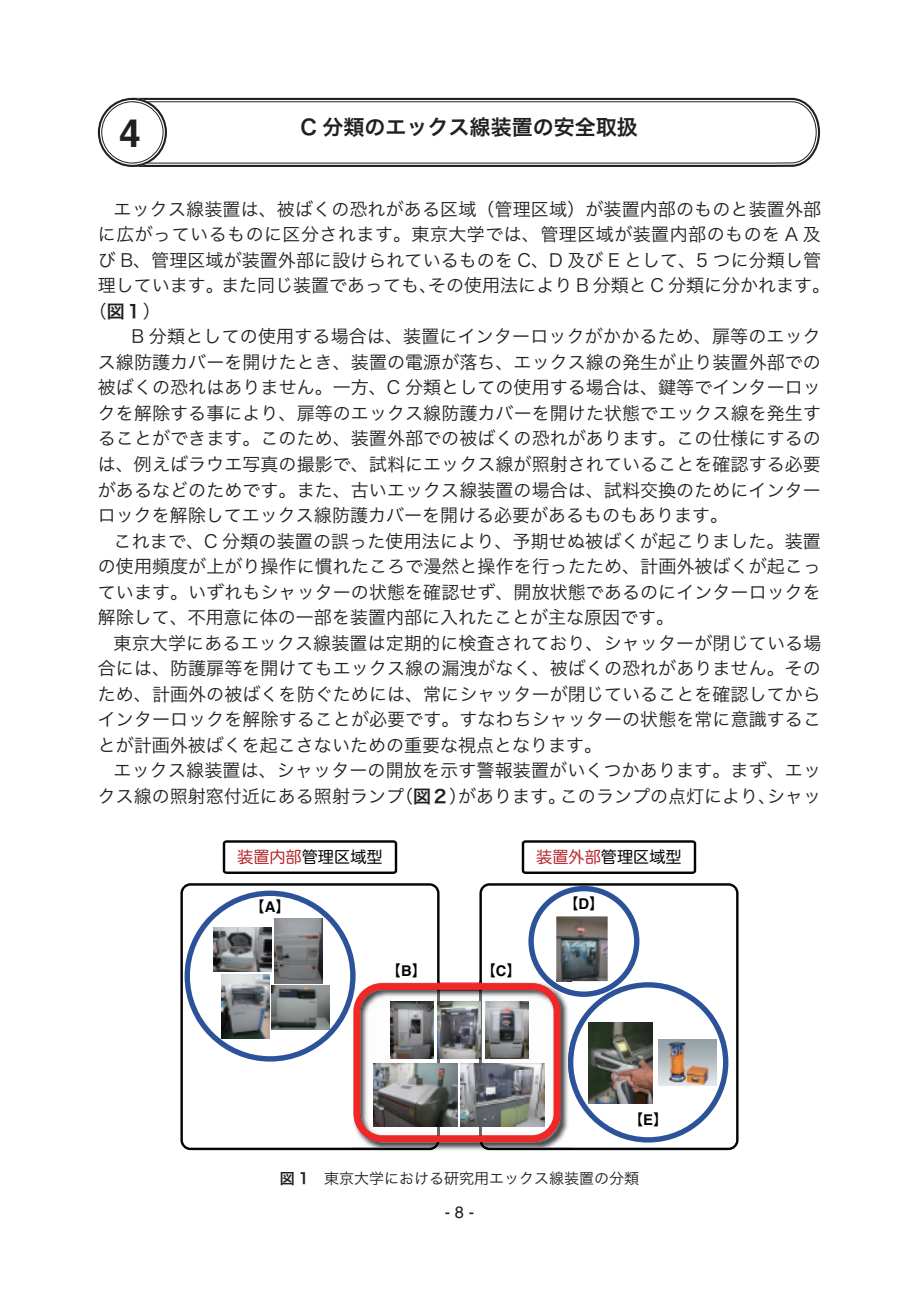
<style>
.page{position:relative;width:919px;height:1289px;background:#fff}
.page>*{position:absolute;margin:0;border:0;box-sizing:border-box;transform-origin:0 0}
.t1{font:700 39px "Helvetica";color:#231f20}
.t2{font:21px "Hira Kaku Pro W6";color:#231f20}
.t3{font:18px "Hira Kaku Pro W3";letter-spacing:.005em;color:#231f20}
.t4{font:18px "Hira Kaku Pro W3";letter-spacing:.025em;color:#231f20}
.t5{font:16.5px "Helvetica";color:#231f20}
.t6{font:16.2px "Hira Maru Pro W4 90 pv RKSJ H";color:#030303}
.t7{font:15px "Hira Kaku Pro W3";color:#231f20}
.t8{font:14.85px "Hira Maru Pro W4 90 pv RKSJ H";color:#030303}
.s1{font-family:"Hira Kaku Pro W6"}
.s2{color:#b7282e}
.s3{font-family:"Helvetica";font-weight:700}
</style>
<div class="page">
<svg style="left:131px;top:97px;width:690px;height:70px"></svg>
<div style="left:98px;top:98px;width:69px;height:69px;border:4px solid #fff;border-radius:50%"></div>
<div style="left:98px;top:98px;width:69px;height:69px;border:2px solid #231f20;border-radius:50%"></div>
<div style="left:101px;top:101px;width:62px;height:62px;border:1px solid #231f20;border-radius:50%"></div>
<svg style="left:223px;top:840px;width:174px;height:34px"></svg>
<svg style="left:521px;top:840px;width:175px;height:34px"></svg>
<svg style="left:180px;top:883px;width:255px;height:267px"></svg>
<svg style="left:484px;top:883px;width:254px;height:267px"></svg>
<img style="left:350px;top:1142px;width:89px;height:8px">
<img style="left:479px;top:1142px;width:92px;height:8px">
<svg style="left:184px;top:885px;width:544px;height:257px"></svg>
<h1 class="t1" style="left:119px;top:101px;width:23px">4</h1>
<p class="t2" style="left:300px;top:108px;width:338px">C 分類のエックス線装置の安全取扱</p>
<p class="t3" style="left:114px;top:193px;width:709px">エックス線装置は、被ばくの恐れがある区域（管理区域）が装置内部のものと装置外部</p>
<p class="t4" style="left:98px;top:218px;width:724px">に広がっているものに区分されます。東京大学では、管理区域が装置内部のものを A 及</p>
<p class="t3" style="left:98px;top:244px;width:724px">び B、管理区域が装置外部に設けられているものを C、D 及び E として、5 つに分類し管</p>
<p class="t3" style="left:98px;top:269px;width:733px">理しています。また同じ装置であっても、その使用法により B 分類と C 分類に分かれます。</p>
<p class="t3" style="left:89px;top:295px;width:73px">（<span class="s1">図１</span>）</p>
<p class="t3" style="left:114px;top:320px;width:708px">　B 分類としての使用する場合は、装置にインターロックがかかるため、扉等のエック</p>
<p class="t3" style="left:98px;top:346px;width:724px">ス線防護カバーを開けたとき、装置の電源が落ち、エックス線の発生が止り装置外部での</p>
<p class="t3" style="left:98px;top:371px;width:724px">被ばくの恐れはありません。一方、C 分類としての使用する場合は、鍵等でインターロッ</p>
<p class="t3" style="left:98px;top:397px;width:724px">クを解除する事により、扉等のエックス線防護カバーを開けた状態でエックス線を発生す</p>
<p class="t3" style="left:98px;top:422px;width:724px">ることができます。このため、装置外部での被ばくの恐れがあります。この仕様にするの</p>
<p class="t3" style="left:98px;top:448px;width:724px">は、例えばラウエ写真の撮影で、試料にエックス線が照射されていることを確認する必要</p>
<p class="t3" style="left:98px;top:473px;width:724px">があるなどのためです。また、古いエックス線装置の場合は、試料交換のためにインター</p>
<p class="t3" style="left:98px;top:499px;width:631px">ロックを解除してエックス線防護カバーを開ける必要があるものもあります。</p>
<p class="t3" style="left:114px;top:524px;width:708px">これまで、C 分類の装置の誤った使用法により、予期せぬ被ばくが起こりました。装置</p>
<p class="t3" style="left:98px;top:550px;width:724px">の使用頻度が上がり操作に慣れたころで漫然と操作を行ったため、計画外被ばくが起こっ</p>
<p class="t3" style="left:98px;top:575px;width:724px">ています。いずれもシャッターの状態を確認せず、開放状態であるのにインターロックを</p>
<p class="t3" style="left:98px;top:601px;width:577px">解除して、不用意に体の一部を装置内部に入れたことが主な原因です。</p>
<p class="t3" style="left:114px;top:626px;width:709px">東京大学にあるエックス線装置は定期的に検査されており、シャッターが閉じている場</p>
<p class="t3" style="left:98px;top:652px;width:724px">合には、防護扉等を開けてもエックス線の漏洩がなく、被ばくの恐れがありません。その</p>
<p class="t3" style="left:98px;top:678px;width:724px">ため、計画外の被ばくを防ぐためには、常にシャッターが閉じていることを確認してから</p>
<p class="t3" style="left:98px;top:703px;width:724px">インターロックを解除することが必要です。すなわちシャッターの状態を常に意識するこ</p>
<p class="t3" style="left:98px;top:729px;width:505px">とが計画外被ばくを起こさないための重要な視点となります。</p>
<p class="t3" style="left:114px;top:754px;width:709px">エックス線装置は、シャッターの開放を示す警報装置がいくつかあります。まず、エッ</p>
<p class="t3" style="left:98px;top:780px;width:724px">クス線の照射窓付近にある照射ランプ（<span class="s1">図２</span>）があります。このランプの点灯により、シャッ</p>
<p class="t6" style="left:237px;top:842px;width:147px"><span class="s2">装置内部</span>管理区域型</p>
<p class="t6" style="left:536px;top:842px;width:147px"><span class="s2">装置外部</span>管理区域型</p>
<p class="t8" style="left:250px;top:894px;width:42px">【<span class="s3">A</span>】</p>
<p class="t8" style="left:563px;top:890px;width:42px">【<span class="s3">D</span>】</p>
<p class="t8" style="left:386px;top:957px;width:42px">【<span class="s3">B</span>】</p>
<p class="t8" style="left:481px;top:957px;width:42px">【<span class="s3">C</span>】</p>
<p class="t8" style="left:628px;top:1106px;width:41px">【<span class="s3">E</span>】</p>
<p class="t7" style="left:279px;top:1165px;width:361px"><span class="s1">図 1</span>　東京大学における研究用エックス線装置の分類</p>
<p class="t5" style="left:445px;top:1199px;width:31px">- 8 -</p>
</div>
